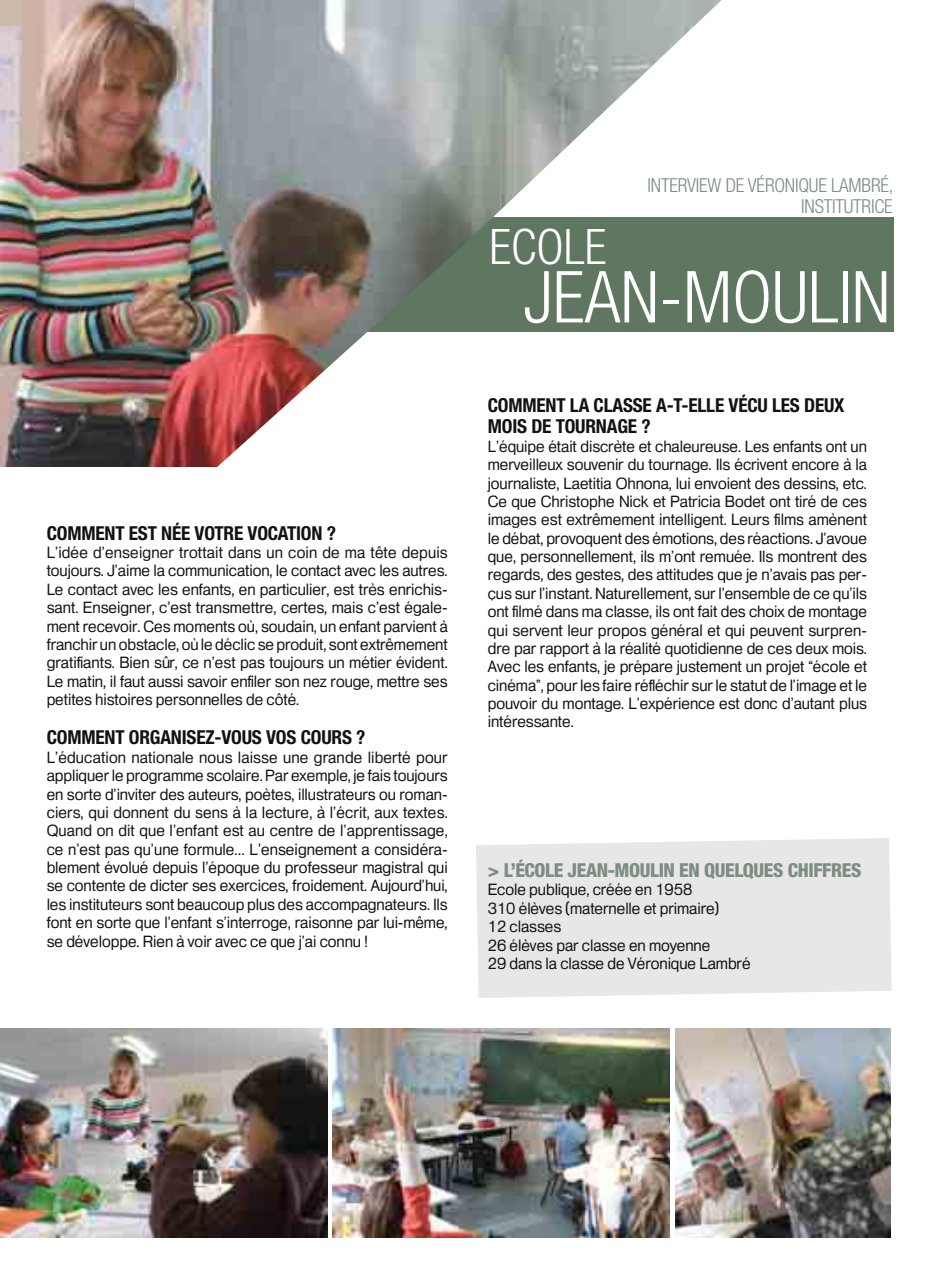
<style>
.page{position:relative;width:937px;height:1284px;background:#fff}
.page>*{position:absolute;margin:0;border:0;box-sizing:border-box;transform-origin:0 0}
.t1{font:300 condensed 71.75px "Helvetica Neue";color:#fff}
.t2{font:300 condensed 49px "Helvetica Neue";color:#fff}
.t3{font:700 condensed 19.25px/21px "Helvetica Neue";letter-spacing:-.01em;color:#12120f}
.t4{font:300 condensed 19.25px/21px "Helvetica Neue";letter-spacing:-.01em;color:#7c8d83;text-align:right}
.t5{font:800 condensed 19.25px "Helvetica Neue";letter-spacing:-.02em;color:#7c8d83}
.t6{font:15.75px/18.4px "Heldustry FT";color:#12120f;text-align:justify;scale:.96 1}
</style>
<div class="page">
<div style="left:348px;top:217px;width:546px;height:115px;background:#5f7761"></div>
<img style="left:0;top:0;width:722px;height:467px">
<img style="left:0;top:1028px;width:327px;height:209px">
<img style="left:332px;top:1028px;width:338px;height:209px">
<img style="left:676px;top:1028px;width:214px;height:209px">
<div style="left:476px;top:838px;width:415px;height:160px;background:#e7e8e6"></div>
<p class="t3" style="left:47px;top:524px;width:291px">COMMENT EST NÉE VOTRE VOCATION ?</p>
<p class="t6" style="left:47px;top:545px;width:419px">L’idée d’enseigner trottait dans un coin de ma tête depuis toujours. J’aime la communication, le contact avec les autres.<br>Le contact avec les enfants, en particulier, est très enrichis&shy;sant. Enseigner, c’est transmettre, certes, mais c’est égale&shy;ment recevoir. Ces moments où, soudain, un enfant parvient à franchir un obstacle, où le déclic se produit, sont extrêmement gratifiants. Bien sûr, ce n’est pas toujours un métier évident.<br>Le matin, il faut aussi savoir enfiler son nez rouge, mettre ses petites histoires personnelles de côté.</p>
<p class="t3" style="left:47px;top:729px;width:320px">COMMENT ORGANISEZ-VOUS VOS COURS ?</p>
<p class="t6" style="left:47px;top:750px;width:419px">L’éducation nationale nous laisse une grande liberté pour appliquer le programme scolaire. Par exemple, je fais toujours en sorte d’inviter des auteurs, poètes, illustrateurs ou roman&shy;ciers, qui donnent du sens à la lecture, à l’écrit, aux textes.<br>Quand on dit que l’enfant est au centre de l’apprentissage, ce n’est pas qu’une formule… L’enseignement a considéra&shy;blement évolué depuis l’époque du professeur magistral qui se contente de dicter ses exercices, froidement. Aujourd’hui, les instituteurs sont beaucoup plus des accompagnateurs. Ils font en sorte que l’enfant s’interroge, raisonne par lui-même, se développe. Rien à voir avec ce que j’ai connu !</p>
<p class="t4" style="left:647px;top:176px;width:247px">INTERVIEW DE VÉRONIQUE LAMBRÉ,<br>INSTITUTRICE</p>
<h2 class="t2" style="left:489px;top:229px;width:119px">ECOLE</h2>
<h1 class="t1" style="left:523px;top:271px;width:368px">JEAN-MOULIN</h1>
<p class="t3" style="left:488px;top:397px;width:358px">COMMENT LA CLASSE A-T-ELLE VÉCU LES DEUX<br>MOIS DE TOURNAGE ?</p>
<p class="t6" style="left:488px;top:439px;width:396px">L’équipe était discrète et chaleureuse. Les enfants ont un merveilleux souvenir du tournage. Ils écrivent encore à la journaliste, Laetitia Ohnona, lui envoient des dessins, etc.<br>Ce que Christophe Nick et Patricia Bodet ont tiré de ces images est extrêmement intelligent. Leurs films amènent le débat, provoquent des émotions, des réactions. J’avoue que, personnellement, ils m’ont remuée. Ils montrent des regards, des gestes, des attitudes que je n’avais pas per&shy;çus sur l’instant. Naturellement, sur l’ensemble de ce qu’ils ont filmé dans ma classe, ils ont fait des choix de montage qui servent leur propos général et qui peuvent surpren&shy;dre par rapport à la réalité quotidienne de ces deux mois.<br>Avec les enfants, je prépare justement un projet “école et cinéma”, pour les faire réfléchir sur le statut de l’image et le pouvoir du montage. L’expérience est donc d’autant plus intéressante.</p>
<p class="t5" style="left:488px;top:863px;width:375px">&gt; L’ÉCOLE JEAN-MOULIN EN QUELQUES CHIFFRES</p>
<p class="t6" style="left:488px;top:882px;width:275px;text-align:left">Ecole publique, créée en 1958<br>310 élèves (maternelle et primaire)<br>12 classes<br>26 élèves par classe en moyenne<br>29 dans la classe de Véronique Lambré</p>
</div>
